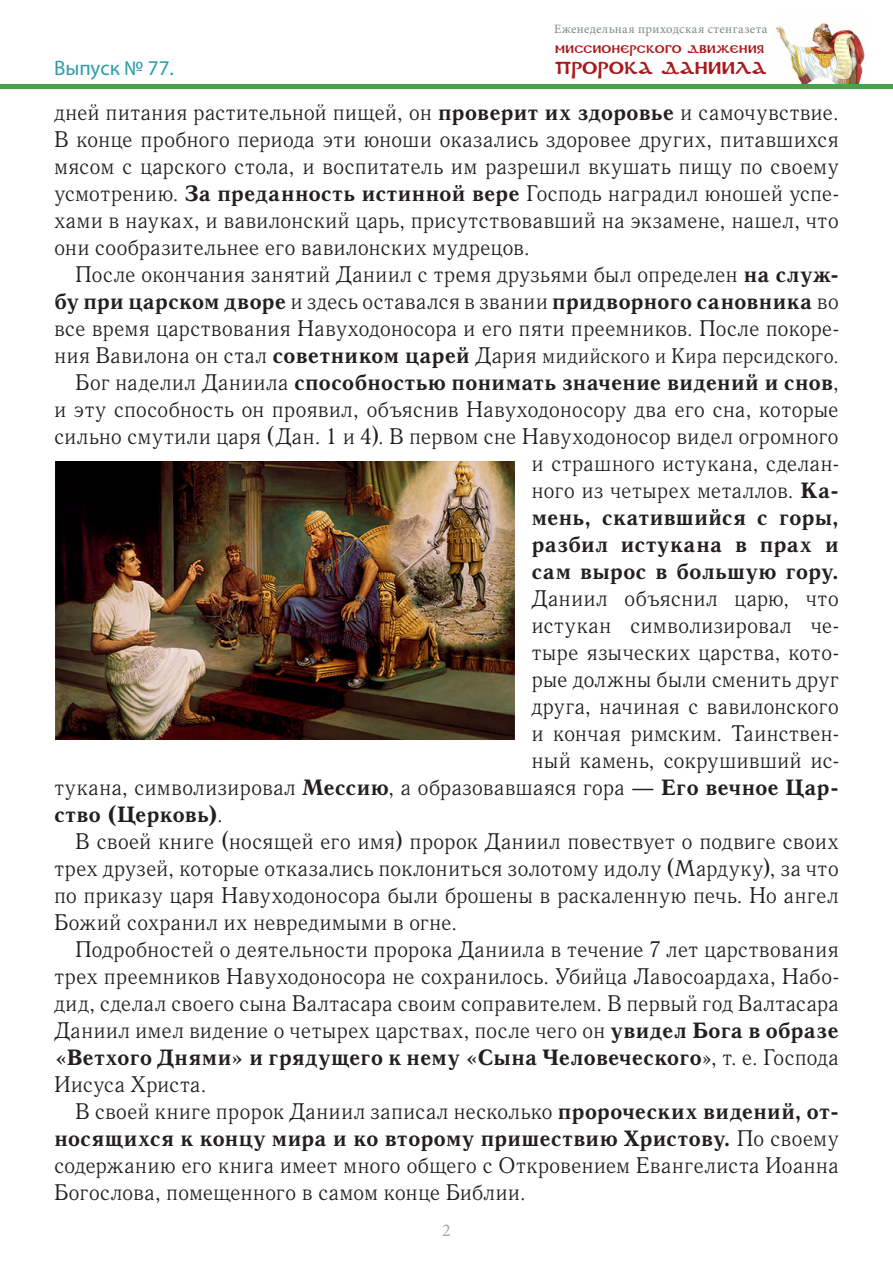
<style>
.page{position:relative;width:893px;height:1263px;background:#fff}
.page>*{position:absolute;margin:0;border:0;box-sizing:border-box;transform-origin:0 0}
._2__Основной_текст{font:22.5px/27px "Quant Antiqua C";letter-spacing:-.005em;color:#231f20;text-align:justify}
._2__Основной_текст-2{font:700 22.5px "Quant Antiqua C";letter-spacing:-.015em;color:#231f20}
._2__Основной_текст-3{font:21px "Quant Antiqua C";letter-spacing:-.01em;color:#231f20}
.t1{font:21px "Myriad Pro";color:#2e9daa}
.t2{font:18px "Minion Pro";color:#9fa9a4}
.t3{font:17.1px "DS Coptic";letter-spacing:.01em;color:#aa181b}
.t4{font:12.75px "Minion Pro";letter-spacing:.03em;color:#7f8885}
.t5{font:10.95px "DS Coptic";letter-spacing:.025em;color:#aa181b}
.s1{font-weight:700}
.s2{font-size:22.5px}
.s3{font-weight:700;font-size:22.5px}
.s4{font-weight:400}
</style>
<div class="page">
<img style="left:776px;top:23px;width:89px;height:61px">
<div style="left:0;top:84px;width:893px;height:5px;background:#4aa14a"></div>
<img style="left:55px;top:461px;width:459px;height:279px">
<p class="t1" style="left:54px;top:55px;width:121px">Выпуск № 77.</p>
<p class="t4" style="left:554px;top:21px;width:215px">Еженедельная приходская стенгазета</p>
<p class="t5" style="left:555px;top:42px;width:210px">Миссионерского движения</p>
<p class="t3" style="left:555px;top:57px;width:213px">ПРОРОКА ДАНИИЛА</p>
<p class="_2__Основной_текст" style="left:54px;top:99px;width:786px">дней питания растительной пищей, он <span class="s1">проверит их здоровье</span> и самочувствие.<br>В конце пробного периода эти юноши оказались здоровее других, питавшихся мясом с царского стола, и воспитатель им разрешил вкушать пищу по своему усмотрению. <span class="s1">За преданность истинной вере</span> Господь наградил юношей успе&shy;хами в науках, и вавилонский царь, присутствовавший на экзамене, нашел, что они сообразительнее его вавилонских мудрецов.</p>
<p class="_2__Основной_текст" style="left:54px;top:261px;width:786px;text-indent:21px">После окончания занятий Даниил с тремя друзьями был определен <span class="s1">на служ&shy;бу при царском дворе</span> и здесь оставался в звании <span class="s1">придворного сановника</span> во все время царствования Навуходоносора и его пяти преемников. После покоре-</p>
<p class="_2__Основной_текст-3" style="left:54px;top:344px;width:786px"><span class="s2">ния Вавилона он стал</span> <span class="s3">советником царей</span> <span class="s2">Дария</span> мидийского и Кира персидского.</p>
<p class="_2__Основной_текст-2" style="left:75px;top:370px;width:765px"><span class="s4">Бог наделил Даниила</span> способностью понимать значение видений и снов<span class="s4">,</span></p>
<p class="_2__Основной_текст" style="left:54px;top:396px;width:786px">и эту способность он проявил, объяснив Навуходоносору два его сна, которые</p>
<p class="_2__Основной_текст" style="left:54px;top:423px;width:786px">сильно смутили царя (Дан. 1 и 4). В первом сне Навуходоносор видел огромного</p>
<p class="_2__Основной_текст" style="left:531px;top:450px;width:309px">и страшного истукана, сделан-</p>
<p class="_2__Основной_текст" style="left:531px;top:477px;width:309px">ного из четырех металлов. <span class="s1">Ка-</span></p>
<p class="_2__Основной_текст-2" style="left:531px;top:505px;width:309px">мень, скатившийся с горы,</p>
<p class="_2__Основной_текст-2" style="left:531px;top:532px;width:309px">разбил истукана в прах и</p>
<p class="_2__Основной_текст-2" style="left:531px;top:559px;width:309px">сам вырос в большую гору.</p>
<p class="_2__Основной_текст" style="left:531px;top:585px;width:309px">Даниил объяснил царю, что</p>
<p class="_2__Основной_текст" style="left:531px;top:612px;width:309px">истукан символизировал че-</p>
<p class="_2__Основной_текст" style="left:531px;top:639px;width:309px">тыре языческих царства, кото-</p>
<p class="_2__Основной_текст" style="left:531px;top:666px;width:309px">рые должны были сменить друг</p>
<p class="_2__Основной_текст" style="left:531px;top:693px;width:309px">друга, начиная с вавилонского</p>
<p class="_2__Основной_текст" style="left:531px;top:720px;width:309px">и кончая римским. Таинствен-</p>
<p class="_2__Основной_текст" style="left:531px;top:747px;width:309px">ный камень, сокрушивший ис-</p>
<p class="_2__Основной_текст" style="left:54px;top:774px;width:786px">тукана, символизировал <span class="s1">Мессию</span>, а образовавшаяся гора — <span class="s1">Его вечное Цар-</span></p>
<p class="_2__Основной_текст-2" style="left:54px;top:802px;width:171px">ство (Церковь)<span class="s4">.</span></p>
<p class="_2__Основной_текст" style="left:54px;top:828px;width:786px;text-indent:21px">В своей книге (носящей его имя) пророк Даниил повествует о подвиге своих трех друзей, которые отказались поклониться золотому идолу (Мардуку), за что по приказу царя Навуходоносора были брошены в раскаленную печь. Но ангел Божий сохранил их невредимыми в огне.</p>
<p class="_2__Основной_текст" style="left:54px;top:936px;width:786px;text-indent:21px">Подробностей о деятельности пророка Даниила в течение 7 лет царствования трех преемников Навуходоносора не сохранилось. Убийца Лавосоардаха, Набо&shy;дид, сделал своего сына Валтасара своим соправителем. В первый год Валтасара Даниил имел видение о четырех царствах, после чего он <span class="s1">увидел Бога в образе «Ветхого Днями» и грядущего к нему «Сына Человеческого</span>», т. е. Господа Иисуса Христа.</p>
<p class="_2__Основной_текст" style="left:54px;top:1098px;width:786px;text-indent:21px">В своей книге пророк Даниил записал несколько <span class="s1">пророческих видений, от&shy;носящихся к концу мира и ко второму пришествию Христову.</span> По своему содержанию его книга имеет много общего с Откровением Евангелиста Иоанна Богослова, помещенного в самом конце Библии.</p>
<p class="t2" style="left:442px;top:1218px;width:10px">2</p>
</div>
